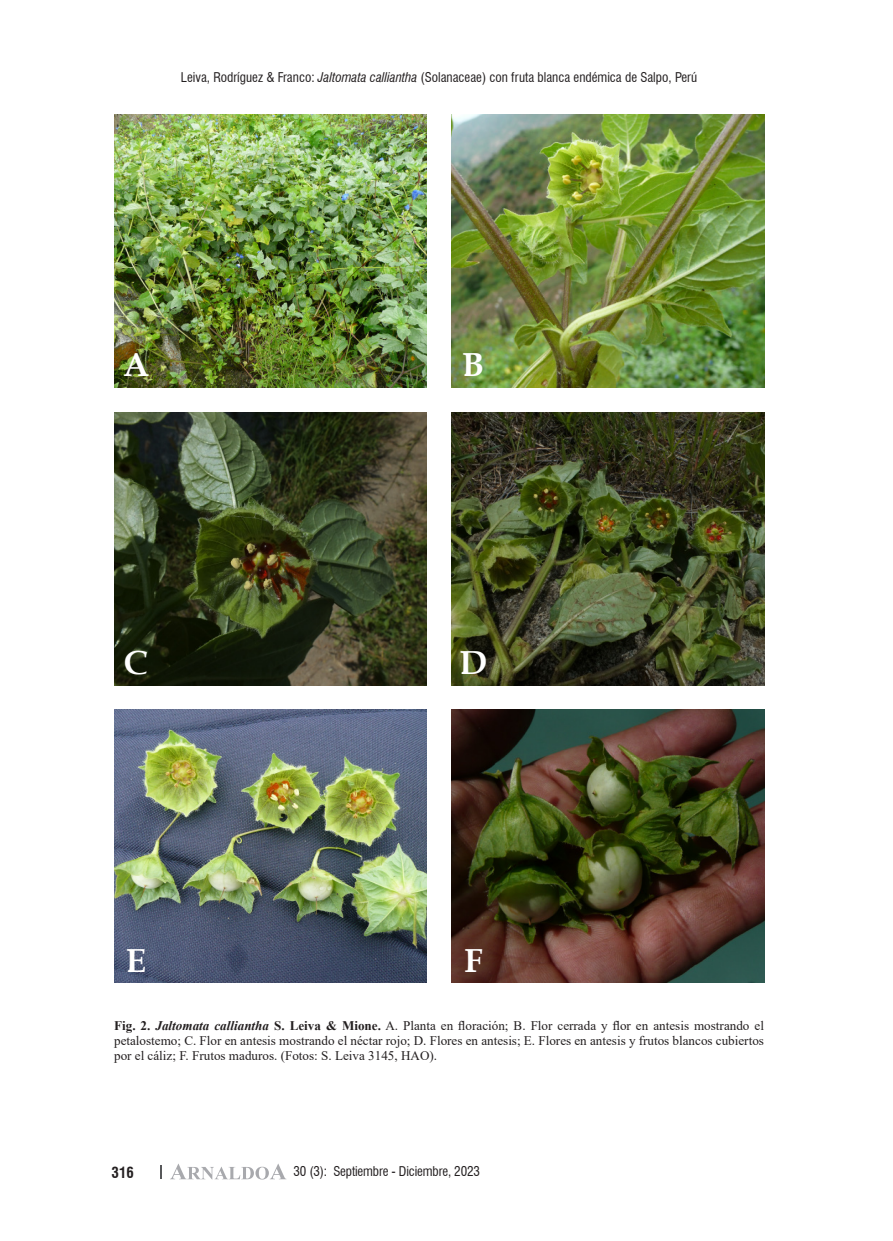
<style>
.page{position:relative;width:893px;height:1241px;background:#fff}
.page>*{position:absolute;margin:0;border:0;box-sizing:border-box;transform-origin:0 0}
.cuerpo_resumen{font:700 33.25px "Book Antiqua";color:#fff}
.t1{font:700 condensed 14.88px "Swiss 721 BT";color:#231f20}
.leyendas{font:13.12px/14.9px "Times New Roman";color:#231f20;text-align:justify}
.filete{font:condensed 13.12px "Swiss 721 BT";color:#231f20}
.s1{font-style:italic}
.s2{font-weight:700}
.s3{font-weight:700;font-style:italic}
</style>
<div class="page">
<img style="left:114px;top:114px;width:313px;height:273px">
<img style="left:114px;top:412px;width:313px;height:273px">
<img style="left:114px;top:709px;width:313px;height:273px">
<img style="left:451px;top:114px;width:313px;height:273px">
<img style="left:451px;top:412px;width:313px;height:273px">
<img style="left:451px;top:709px;width:313px;height:273px">
<svg style="left:170px;top:1163px;width:116px;height:16px"></svg>
<svg style="left:160px;top:1165px;width:2px;height:12px"></svg>
<p class="filete" style="left:181px;top:69px;width:518px">Leiva, Rodríguez &amp; Franco: <span class="s1">Jaltomata calliantha</span> (Solanaceae) con fruta blanca endémica de Salpo, Perú</p>
<p class="cuerpo_resumen" style="left:123px;top:342px;width:27px">A</p>
<p class="cuerpo_resumen" style="left:462px;top:342px;width:24px">B</p>
<p class="cuerpo_resumen" style="left:124px;top:640px;width:26px">C</p>
<p class="cuerpo_resumen" style="left:459px;top:640px;width:29px">D</p>
<p class="cuerpo_resumen" style="left:126px;top:938px;width:22px">E</p>
<p class="cuerpo_resumen" style="left:464px;top:938px;width:20px">F</p>
<p class="leyendas" style="left:114px;top:1018px;width:651px"><span class="s2">Fig. 2.</span> <span class="s3">Jaltomata calliantha</span> <span class="s2">S. Leiva &amp; Mione.</span> A. Planta en floración; B. Flor cerrada y flor en antesis mostrando el petalostemo; C. Flor en antesis mostrando el néctar rojo; D. Flores en antesis; E. Flores en antesis y frutos blancos cubiertos por el cáliz; F. Frutos maduros. (Fotos: S. Leiva 3145, HAO).</p>
<p class="t1" style="left:112px;top:1163px;width:24px">316</p>
<p class="filete" style="left:293px;top:1163px;width:188px">30 (3): Septiembre - Diciembre, 2023</p>
</div>
